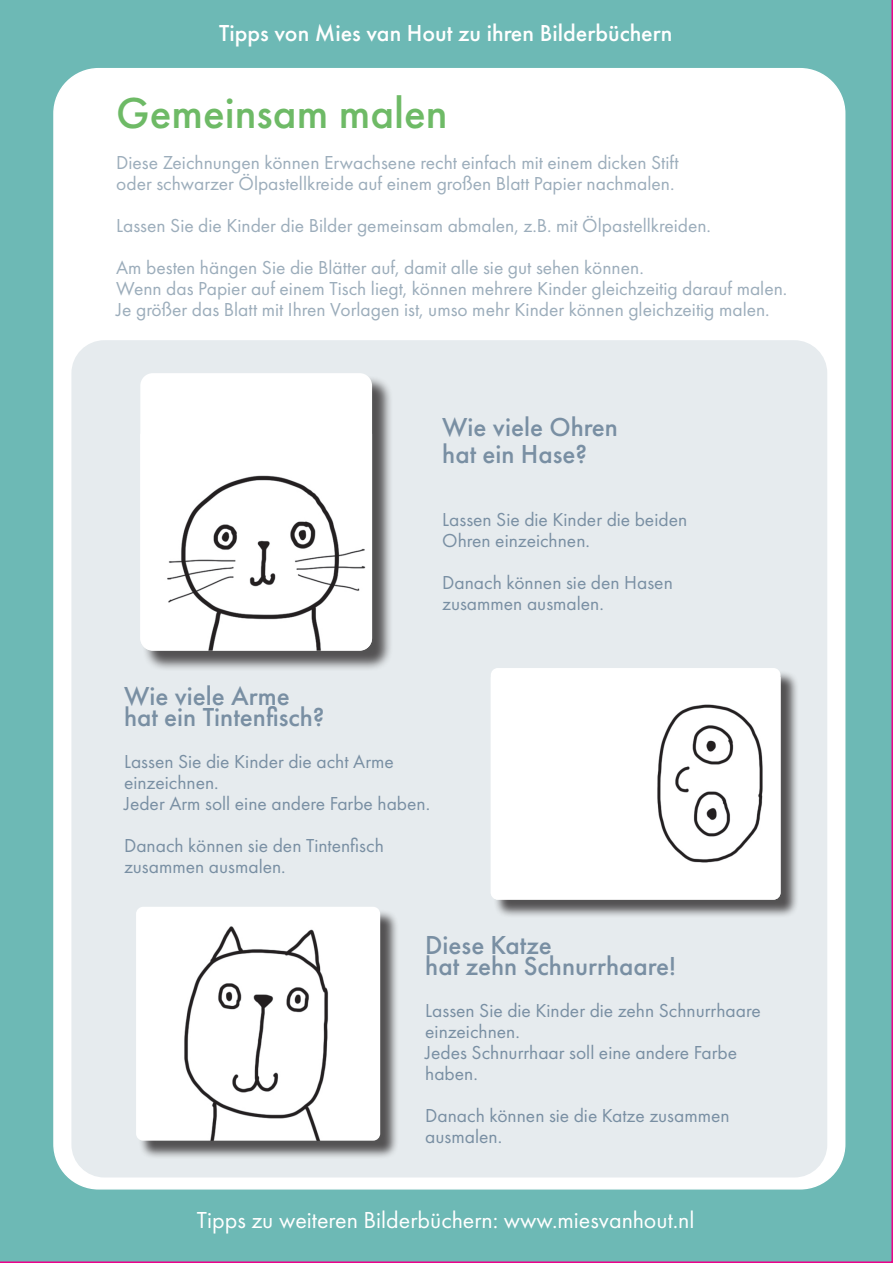
<style>
.page{position:relative;width:893px;height:1263px;background:#6db9b5}
.page>*{position:absolute;margin:0;border:0;box-sizing:border-box;transform-origin:0 0}
.t1{font:500 45px "Futura PT";color:#6eba66}
.t2{font:500 27px/21px "Futura PT";color:#798fa3}
.t3{font:24px "Futura PT";color:#fff}
.t4{font:500 24px "Futura PT";color:#fff}
.t5{font:19.5px/21px "Futura PT";color:#9cadbb}
.t6{font:19.5px/21px "Futura PT";color:#798fa3}
</style>
<div class="page">
<div style="left:54px;top:69px;width:791px;height:1120px;background:#fff;border-radius:45px"></div>
<div style="left:71px;top:340px;width:756px;height:837px;background:#e6ebee;border-radius:33px"></div>
<div style="left:138px;top:909px;width:261px;height:250px;background:#231f20;opacity:.75"></div>
<img style="left:136px;top:907px;width:244px;height:234px">
<div style="left:493px;top:670px;width:306px;height:248px;background:#231f20;opacity:.75"></div>
<div style="left:491px;top:668px;width:289px;height:232px;background:#fff;border-radius:7px"></div>
<img style="left:493px;top:704px;width:287px;height:196px">
<div style="left:143px;top:375px;width:250px;height:296px;background:#231f20;opacity:.75"></div>
<div style="left:140px;top:373px;width:232px;height:278px;background:#fff;border-radius:12px"></div>
<img style="left:140px;top:475px;width:232px;height:176px">
<p class="t4" style="left:219px;top:18px;width:455px">Tipps von Mies van Hout zu ihren Bilderbüchern</p>
<h1 class="t1" style="left:116px;top:86px;width:333px">Gemeinsam malen</h1>
<p class="t5" style="left:116px;top:152px;width:564px">Diese Zeichnungen können Erwachsene recht einfach mit einem dicken Stift oder schwarzer Ölpastellkreide auf einem großen Blatt Papier nachmalen.</p>
<p class="t5" style="left:116px;top:204px;width:596px;line-height:42px">Lassen Sie die Kinder die Bilder gemeinsam abmalen, z.B. mit Ölpastellkreiden.<br>Am besten hängen Sie die Blätter auf, damit alle sie gut sehen können.</p>
<p class="t5" style="left:116px;top:278px;width:673px">Wenn das Papier auf einem Tisch liegt, können mehrere Kinder gleichzeitig darauf malen.<br>Je größer das Blatt mit Ihren Vorlagen ist, umso mehr Kinder können gleichzeitig malen.</p>
<h2 class="t2" style="left:442px;top:413px;width:177px;line-height:27px">Wie viele Ohren hat ein Hase?</h2>
<p class="t6" style="left:442px;top:509px;width:246px">Lassen Sie die Kinder die beiden<br>Ohren einzeichnen.</p>
<p class="t6" style="left:442px;top:572px;width:232px">Danach können sie den Hasen zusammen ausmalen.</p>
<h2 class="t2" style="left:124px;top:686px;width:202px">Wie viele Arme hat ein Tintenfisch?</h2>
<p class="t6" style="left:124px;top:751px;width:308px">Lassen Sie die Kinder die acht Arme einzeichnen.<br>Jeder Arm soll eine andere Farbe haben.</p>
<p class="t6" style="left:124px;top:835px;width:261px">Danach können sie den Tintenfisch zusammen ausmalen.</p>
<h2 class="t2" style="left:425px;top:934px;width:252px">Diese Katze<br>hat zehn Schnurrhaare!</h2>
<p class="t6" style="left:425px;top:1000px;width:337px">Lassen Sie die Kinder die zehn Schnurrhaare einzeichnen.<br>Jedes Schnurrhaar soll eine andere Farbe haben.</p>
<p class="t6" style="left:425px;top:1105px;width:306px">Danach können sie die Katze zusammen ausmalen.</p>
<p class="t3" style="left:197px;top:1206px;width:499px">Tipps zu weiteren Bilderbüchern: www.miesvanhout.nl</p>
</div>
